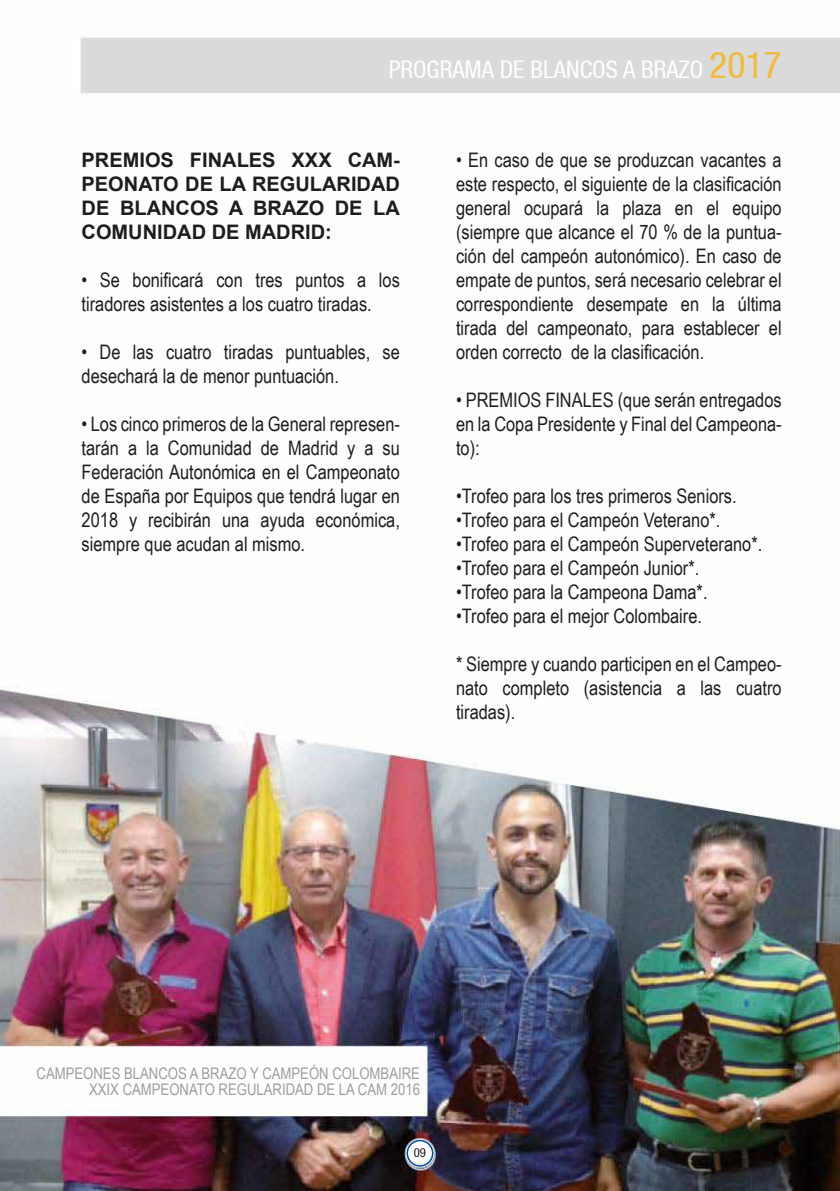
<style>
.page{position:relative;width:840px;height:1191px;background:#fff}
.page>*{position:absolute;margin:0;border:0;box-sizing:border-box;transform-origin:0 0}
.t1{font:condensed 24.4px "Helvetica 57";color:#fff}
.t2{font:20px/24px "Arial Narrow";color:#1d1d1b;text-align:justify}
.t3{font:700 20px/24px "Arial";color:#1d1d1b;text-align:justify}
.t4{font:16px/16px "Arial Narrow";color:#9d9d9c;text-align:right}
.t5{font:condensed 12.8px "Helvetica 57";color:#1d1d1b}
.s1{font-size:37.8px;color:#f1ba3e}
</style>
<div class="page">
<img style="left:0;top:37px;width:839px;height:1154px">
<svg style="left:407px;top:1141px;width:25px;height:24px"></svg>
<svg style="left:407px;top:1147px;width:25px;height:18px"></svg>
<div style="left:406px;top:1139px;width:27px;height:28px;border:2px solid #0a4c99;border-radius:50%"></div>
<div style="left:405px;top:1138px;width:29px;height:29px;border:1px solid #fff;border-radius:50%"></div>
<div style="left:404px;top:1138px;width:31px;height:30px;border:1px solid #b3b2b2;border-radius:50%"></div>
<p class="t1" style="left:388px;top:55px;width:394px">PROGRAMA DE BLANCOS A BRAZO <span class="s1">2017</span></p>
<p class="t3" style="left:82px;top:148px;width:320px">PREMIOS FINALES XXX CAM-PEONATO DE LA REGULARIDAD DE BLANCOS A BRAZO DE LA COMUNIDAD DE MADRID:</p>
<p class="t2" style="left:82px;top:267px;width:319px">• Se bonificará con tres puntos a los tiradores asistentes a los cuatro tiradas.</p>
<p class="t2" style="left:82px;top:339px;width:320px">• De las cuatro tiradas puntuables, se desechará la de menor puntuación.</p>
<p class="t2" style="left:82px;top:411px;width:320px">• Los cinco primeros de la General represen&shy;tarán a la Comunidad de Madrid y a su Federación Autonómica en el Campeonato de España por Equipos que tendrá lugar en 2018 y recibirán una ayuda económica, siempre que acudan al mismo.</p>
<p class="t2" style="left:456px;top:147px;width:327px">• En caso de que se produzcan vacantes a este respecto, el siguiente de la clasificación general ocupará la plaza en el equipo (siempre que alcance el 70 % de la puntua&shy;ción del campeón autonómico). En caso de empate de puntos, será necesario celebrar el correspondiente desempate en la última tirada del campeonato, para establecer el orden correcto de la clasificación.</p>
<p class="t2" style="left:456px;top:387px;width:327px">• PREMIOS FINALES (que serán entregados en la Copa Presidente y Final del Campeona&shy;to):</p>
<p class="t2" style="left:456px;top:483px;width:282px">•Trofeo para los tres primeros Seniors.</p>
<p class="t2" style="left:456px;top:507px;width:266px">•Trofeo para el Campeón Veterano*.</p>
<p class="t2" style="left:456px;top:531px;width:307px">•Trofeo para el Campeón Superveterano*.</p>
<p class="t2" style="left:456px;top:555px;width:245px">•Trofeo para el Campeón Junior*.</p>
<p class="t2" style="left:456px;top:579px;width:253px">•Trofeo para la Campeona Dama*.</p>
<p class="t2" style="left:456px;top:603px;width:247px">•Trofeo para el mejor Colombaire.</p>
<p class="t2" style="left:456px;top:651px;width:327px">* Siempre y cuando participen en el Campeo&shy;nato completo (asistencia a las cuatro tiradas).</p>
<p class="t4" style="left:36px;top:1065px;width:385px">CAMPEONES BLANCOS A BRAZO Y CAMPEÓN COLOMBAIRE<br>XXIX CAMPEONATO REGULARIDAD DE LA CAM 2016</p>
<p class="t5" style="left:413px;top:1145px;width:14px">09</p>
</div>
